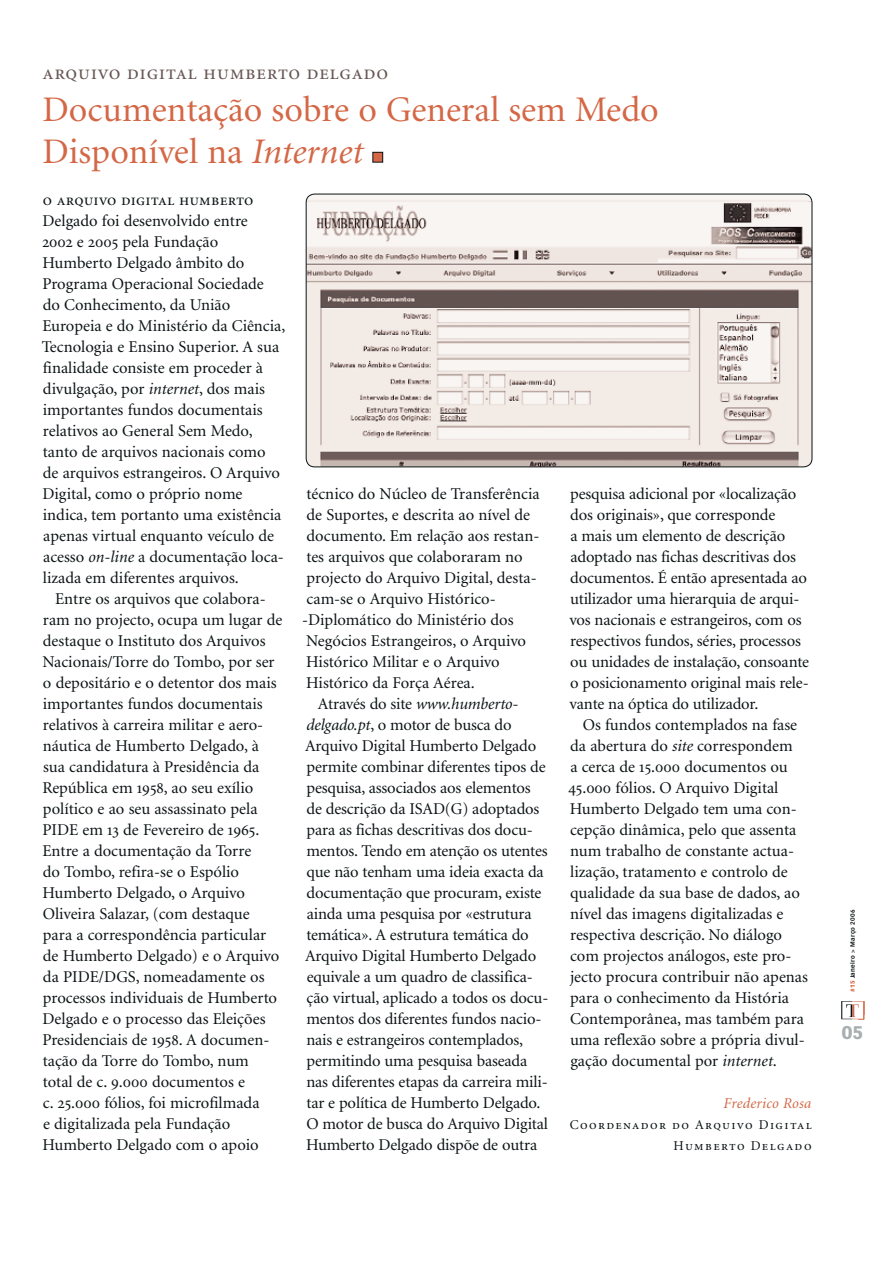
<style>
.page{position:relative;width:893px;height:1263px;background:#fff}
.page>*{position:absolute;margin:0;border:0;box-sizing:border-box;transform-origin:0 0}
.t1{font:36px/42px "Minion";color:#d46746}
.t2{font:21px "Minion Regular SC";letter-spacing:.025em;color:#675754}
.t3{font:900 18px "Vectora LH";color:#a8b0b2}
.t4{font:16.5px/21px "Minion";letter-spacing:-.005em;color:#0b1315}
.t5{font:16.5px "Minion Regular SC";letter-spacing:.01em;color:#0b1315}
.t6{font:italic 15px "Minion";letter-spacing:.015em;color:#d46746}
.t7{font:13.5px/21px "Minion Regular SC";letter-spacing:.1em;color:#0b1315;text-align:right}
.t8{font:700 6px "Vectora LH";letter-spacing:.05em;color:#0b1315}
.s1{font-style:italic}
.s2{font-family:"Minion Regular SC"}
.s3{font-weight:900;color:#d46746}
</style>
<div class="page">
<img style="left:841px;top:1001px;width:24px;height:19px">
<div style="left:373px;top:152px;width:10px;height:10px;background:#d46746"></div>
<div style="left:372px;top:152px;width:11px;height:11px;border:1px solid #0b1315"></div>
<svg style="left:306px;top:194px;width:506px;height:273px"></svg>
<p class="t2" style="left:43px;top:61px;width:347px">arquivo digital humberto delgado</p>
<h1 class="t1" style="left:43px;top:89px;width:618px">Documentação sobre o General sem Medo<br>Disponível na <span class="s1">Internet</span></h1>
<p class="t5" style="left:43px;top:191px;width:212px">o arquivo digital humberto</p>
<p class="t4" style="left:42px;top:210px;width:245px">Delgado foi desenvolvido entre<br><span class="s2">2002</span> e <span class="s2">2005</span> pela Fundação<br>Humberto Delgado âmbito do<br>Programa Operacional Sociedade<br>do Conhecimento, da União<br>Europeia e do Ministério da Ciência,<br>Tecnologia e Ensino Superior. A sua finalidade consiste em proceder à divulgação, por <span class="s1">internet</span>, dos mais importantes fundos documentais relativos ao General Sem Medo, tanto de arquivos nacionais como<br>de arquivos estrangeiros. O Arquivo<br>Digital, como o próprio nome indica, tem portanto uma existência apenas virtual enquanto veículo de acesso <span class="s1">on-line</span> a documentação loca&shy;lizada em diferentes arquivos.</p>
<p class="t4" style="left:42px;top:588px;width:241px;text-indent:13px">Entre os arquivos que colabora&shy;ram no projecto, ocupa um lugar de destaque o Instituto dos Arquivos<br>Nacionais/Torre do Tombo, por ser o depositário e o detentor dos mais importantes fundos documentais relativos à carreira militar e aero&shy;náutica de Humberto Delgado, à sua candidatura à Presidência da<br>República em <span class="s2">1958</span>, ao seu exílio político e ao seu assassinato pela<br>PIDE em <span class="s2">13</span> de Fevereiro de <span class="s2">1965</span>.<br>Entre a documentação da Torre<br>do Tombo, refira-se o Espólio<br>Humberto Delgado, o Arquivo<br>Oliveira Salazar, (com destaque para a correspondência particular de Humberto Delgado) e o Arquivo da PIDE/DGS, nomeadamente os processos individuais de Humberto<br>Delgado e o processo das Eleições<br>Presidenciais de <span class="s2">1958</span>. A documen&shy;tação da Torre do Tombo, num total de c. <span class="s2">9</span>.<span class="s2">000</span> documentos e<br>c. <span class="s2">25</span>.<span class="s2">000</span> fólios, foi microfilmada<br>e digitalizada pela Fundação<br>Humberto Delgado com o apoio</p>
<p class="t4" style="left:302px;top:483px;width:239px">técnico do Núcleo de Transferência de Suportes, e descrita ao nível de documento. Em relação aos restan&shy;tes arquivos que colaboraram no projecto do Arquivo Digital, desta&shy;cam-se o Arquivo Histórico--Diplomático do Ministério dos<br>Negócios Estrangeiros, o Arquivo<br>Histórico Militar e o Arquivo<br>Histórico da Força Aérea.</p>
<p class="t4" style="left:305px;top:693px;width:245px;text-indent:13px">Através do site <span class="s1">www.humberto&shy;delgado.pt</span>, o motor de busca do Arquivo Digital Humberto Delgado permite combinar diferentes tipos de pesquisa, associados aos elementos de descrição da ISAD(G) adoptados para as fichas descritivas dos docu&shy;mentos. Tendo em atenção os utentes que não tenham uma ideia exacta da documentação que procuram, existe ainda uma pesquisa por «estrutura temática». A estrutura temática do Arquivo Digital Humberto Delgado equivale a um quadro de classifica&shy;ção virtual, aplicado a todos os docu&shy;mentos dos diferentes fundos nacio&shy;nais e estrangeiros contemplados, permitindo uma pesquisa baseada nas diferentes etapas da carreira mili&shy;tar e política de Humberto Delgado.<br>O motor de busca do Arquivo Digital Humberto Delgado dispõe de outra</p>
<p class="t4" style="left:569px;top:483px;width:241px">pesquisa adicional por «localização dos originais», que corresponde<br>a mais um elemento de descrição adoptado nas fichas descritivas dos documentos. É então apresentada ao utilizador uma hierarquia de arqui&shy;vos nacionais e estrangeiros, com os respectivos fundos, séries, processos ou unidades de instalação, consoante o posicionamento original mais rele&shy;vante na óptica do utilizador.</p>
<p class="t4" style="left:568px;top:714px;width:241px;text-indent:15px">Os fundos contemplados na fase da abertura do <span class="s1">site</span> correspondem<br>a cerca de <span class="s2">15.000</span> documentos ou <span class="s2">45.000</span> fólios. O Arquivo Digital Humberto Delgado tem uma con&shy;cepção dinâmica, pelo que assenta num trabalho de constante actua&shy;lização, tratamento e controlo de qualidade da sua base de dados, ao nível das imagens digitalizadas e respectiva descrição. No diálogo com projectos análogos, este pro&shy;jecto procura contribuir não apenas para o conhecimento da História Contemporânea, mas também para uma reflexão sobre a própria divul&shy;gação documental por <span class="s1">internet</span>.</p>
<p class="t6" style="left:723px;top:1095px;width:89px">Frederico Rosa</p>
<p class="t7" style="left:570px;top:1114px;width:244px">Coordenador do Arquivo Digital<br>Humberto Delgado</p>
<p class="t8" style="left:849px;top:992px;width:84px;rotate:-90deg"><span class="s3">#15</span> Janeiro &gt; Março 2006</p>
<p class="t3" style="left:842px;top:1021px;width:23px">05</p>
</div>
